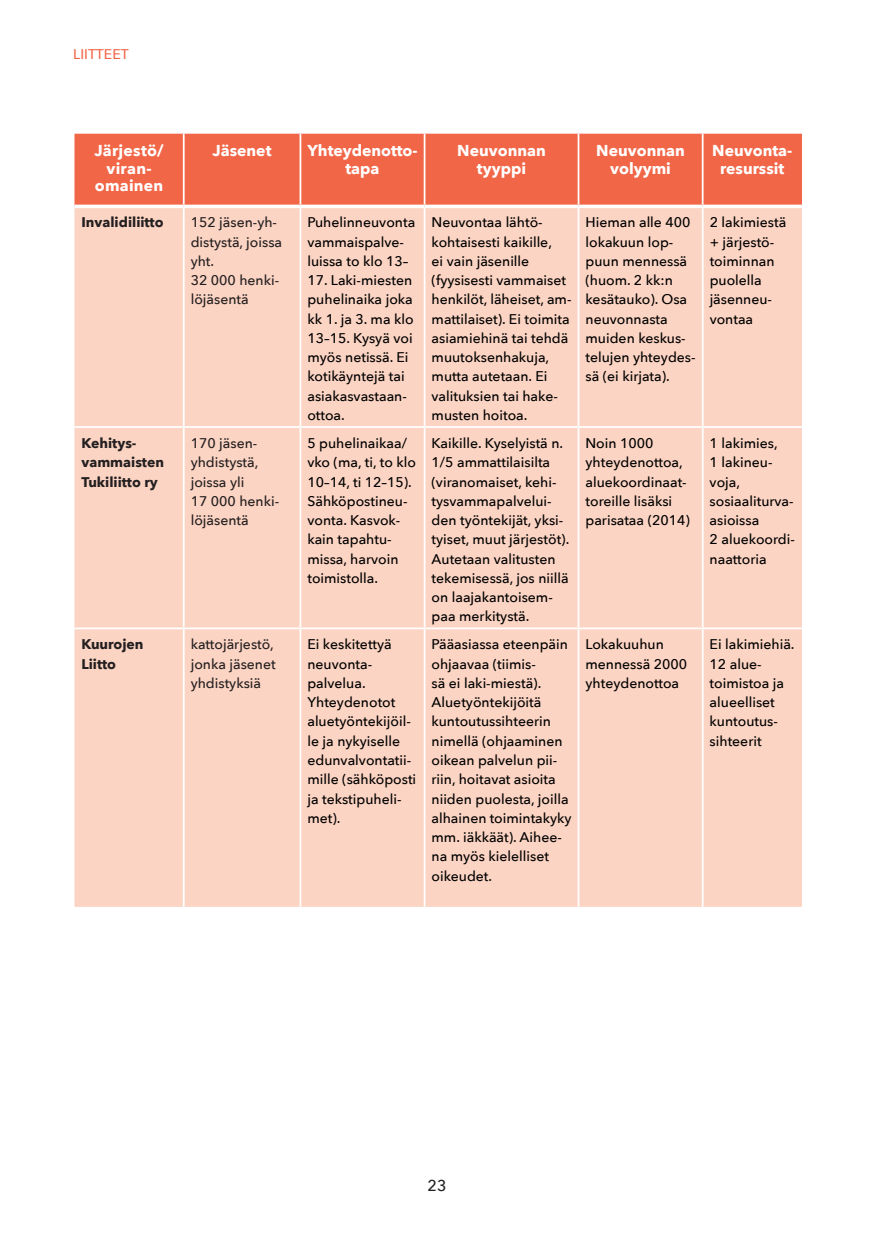
<style>
.page{position:relative;width:874px;height:1241px;background:#fff}
.page>*{position:absolute;margin:0;border:0;box-sizing:border-box;transform-origin:0 0}
.t1{font:700 15.75px/17.5px "Avenir Next";color:#fff;text-align:center}
.t2{font:500 15.75px "Avenir Next";color:#231f20}
.t3{font:500 14px/19.2px "Avenir Next";color:#000}
.t4{font:500 14px/19.2px "Avenir Next";color:#231f20}
.t5{font:700 14px/19.2px "Avenir Next";color:#231f20}
.t6{font:500 14px "Avenir Next";color:#f26648}
</style>
<div class="page">
<div style="left:74px;top:134px;width:727px;height:70px;background:#f26648"></div>
<div style="left:74px;top:208px;width:727px;height:698px;background:#fcd4c3"></div>
<hr style="left:183px;top:134px;width:1px;height:70px;background:#fff">
<hr style="left:299px;top:134px;width:2px;height:70px;background:#fff">
<hr style="left:423px;top:134px;width:2px;height:70px;background:#fff">
<hr style="left:577px;top:134px;width:2px;height:70px;background:#fff">
<hr style="left:701px;top:134px;width:2px;height:70px;background:#fff">
<hr style="left:183px;top:208px;width:1px;height:218px;background:#fff">
<hr style="left:299px;top:208px;width:2px;height:218px;background:#fff">
<hr style="left:423px;top:208px;width:2px;height:218px;background:#fff">
<hr style="left:577px;top:208px;width:2px;height:218px;background:#fff">
<hr style="left:701px;top:208px;width:2px;height:218px;background:#fff">
<hr style="left:74px;top:426px;width:110px;height:2px;background:#fff">
<hr style="left:184px;top:426px;width:116px;height:2px;background:#fff">
<hr style="left:183px;top:428px;width:1px;height:199px;background:#fff">
<hr style="left:300px;top:426px;width:124px;height:2px;background:#fff">
<hr style="left:299px;top:428px;width:2px;height:199px;background:#fff">
<hr style="left:424px;top:426px;width:154px;height:2px;background:#fff">
<hr style="left:423px;top:428px;width:2px;height:199px;background:#fff">
<hr style="left:578px;top:426px;width:124px;height:2px;background:#fff">
<hr style="left:577px;top:428px;width:2px;height:199px;background:#fff">
<hr style="left:702px;top:426px;width:99px;height:2px;background:#fff">
<hr style="left:701px;top:428px;width:2px;height:199px;background:#fff">
<hr style="left:74px;top:627px;width:110px;height:2px;background:#fff">
<hr style="left:184px;top:627px;width:116px;height:2px;background:#fff">
<hr style="left:183px;top:629px;width:1px;height:277px;background:#fff">
<hr style="left:300px;top:627px;width:124px;height:2px;background:#fff">
<hr style="left:299px;top:629px;width:2px;height:277px;background:#fff">
<hr style="left:424px;top:627px;width:154px;height:2px;background:#fff">
<hr style="left:423px;top:629px;width:2px;height:277px;background:#fff">
<hr style="left:578px;top:627px;width:124px;height:2px;background:#fff">
<hr style="left:577px;top:629px;width:2px;height:277px;background:#fff">
<hr style="left:702px;top:627px;width:99px;height:2px;background:#fff">
<hr style="left:701px;top:629px;width:2px;height:277px;background:#fff">
<svg style="left:74px;top:204px;width:110px;height:4px"></svg>
<svg style="left:184px;top:204px;width:116px;height:1px"></svg>
<svg style="left:300px;top:204px;width:124px;height:4px"></svg>
<svg style="left:424px;top:204px;width:154px;height:4px"></svg>
<svg style="left:578px;top:204px;width:124px;height:4px"></svg>
<svg style="left:702px;top:204px;width:99px;height:4px"></svg>
<p class="t6" style="left:73px;top:42px;width:57px">LIITTEET</p>
<p class="t1" style="left:94px;top:142px;width:71px">Järjestö/ viran&shy;omainen</p>
<p class="t1" style="left:212px;top:142px;width:60px">Jäsenet</p>
<p class="t1" style="left:307px;top:142px;width:112px">Yhteydenotto&shy;tapa</p>
<p class="t1" style="left:457px;top:142px;width:90px">Neuvonnan tyyppi</p>
<p class="t1" style="left:596px;top:142px;width:90px">Neuvonnan volyymi</p>
<p class="t1" style="left:712px;top:142px;width:81px">Neuvonta&shy;resurssit</p>
<p class="t5" style="left:81px;top:213px;width:83px">Invalidiliitto</p>
<p class="t4" style="left:191px;top:212px;width:93px">152 jäsen-yh&shy;distystä, joissa yht.<br>32 000 henki&shy;löjäsentä</p>
<p class="t3" style="left:307px;top:212px;width:109px">Puhelinneuvonta vammaispalve&shy;luissa to klo 13–</p>
<p class="t3" style="left:431px;top:212px;width:141px">Neuvontaa lähtö&shy;kohtaisesti kaikille,<br>ei vain jäsenille (fyysisesti vammaiset henkilöt, läheiset, am&shy;mattilaiset). Ei toimita asiamiehinä tai tehdä muutoksenhakuja, mutta autetaan. Ei valituksien tai hake&shy;musten hoitoa.</p>
<p class="t3" style="left:585px;top:212px;width:112px">Hieman alle 400 lokakuun lop&shy;puun mennessä (huom. 2 kk:n kesätauko). Osa neuvonnasta muiden keskus&shy;telujen yhteydes&shy;sä (ei kirjata).</p>
<p class="t3" style="left:709px;top:212px;width:78px">2 lakimiestä + järjestö&shy;toiminnan puolella jäsenneu&shy;vontaa</p>
<p class="t3" style="left:307px;top:270px;width:108px">17. Laki-miesten puhelinaika joka kk 1. ja 3. ma klo<br>13–15. Kysyä voi myös netissä. Ei kotikäyntejä tai asiakasvastaan&shy;ottoa.</p>
<p class="t5" style="left:81px;top:433px;width:84px">Kehitys&shy;vammaisten<br>Tukiliitto ry</p>
<p class="t4" style="left:191px;top:433px;width:90px">170 jäsen&shy;yhdistystä, joissa yli<br>17 000 henki&shy;löjäsentä</p>
<p class="t3" style="left:307px;top:433px;width:110px">5 puhelinaikaa/ vko (ma, ti, to klo<br>10–14, ti 12–15).<br>Sähköpostineu&shy;vonta. Kasvok&shy;kain tapahtu&shy;missa, harvoin toimistolla.</p>
<p class="t3" style="left:431px;top:433px;width:139px">Kaikille. Kyselyistä n.<br>1/5 ammattilaisilta (viranomaiset, kehi&shy;tysvammapalvelui&shy;den työntekijät, yksi&shy;tyiset, muut järjestöt).<br>Autetaan valitusten tekemisessä, jos niillä on laajakantoisem&shy;paa merkitystä.</p>
<p class="t3" style="left:585px;top:433px;width:106px">Noin 1000 yhteydenottoa, aluekoordinaat&shy;toreille lisäksi parisataa (2014)</p>
<p class="t3" style="left:709px;top:433px;width:87px">1 lakimies,<br>1 lakineu&shy;voja, sosiaaliturva&shy;asioissa<br>2 aluekoordi&shy;naattoria</p>
<p class="t5" style="left:81px;top:634px;width:64px">Kuurojen<br>Liitto</p>
<p class="t4" style="left:191px;top:634px;width:86px">kattojärjestö, jonka jäsenet yhdistyksiä</p>
<p class="t3" style="left:307px;top:634px;width:110px">Ei keskitettyä neuvonta&shy;palvelua.<br>Yhteydenotot aluetyöntekijöil&shy;le ja nykyiselle edunvalvontatii&shy;mille (sähköposti ja tekstipuheli&shy;met).</p>
<p class="t3" style="left:431px;top:634px;width:141px">Pääasiassa eteenpäin ohjaavaa (tiimis-<br>sä ei laki-miestä).<br>Aluetyöntekijöitä kuntoutussihteerin nimellä (ohjaaminen oikean palvelun pii&shy;riin, hoitavat asioita niiden puolesta, joilla alhainen toimintakyky mm. iäkkäät). Aihee&shy;na myös kielelliset oikeudet.</p>
<p class="t3" style="left:585px;top:634px;width:103px">Lokakuuhun mennessä 2000 yhteydenottoa</p>
<p class="t3" style="left:709px;top:634px;width:86px">Ei lakimiehiä.<br>12 alue&shy;toimistoa ja alueelliset kuntoutus&shy;sihteerit</p>
<p class="t2" style="left:427px;top:1171px;width:20px">23</p>
</div>
